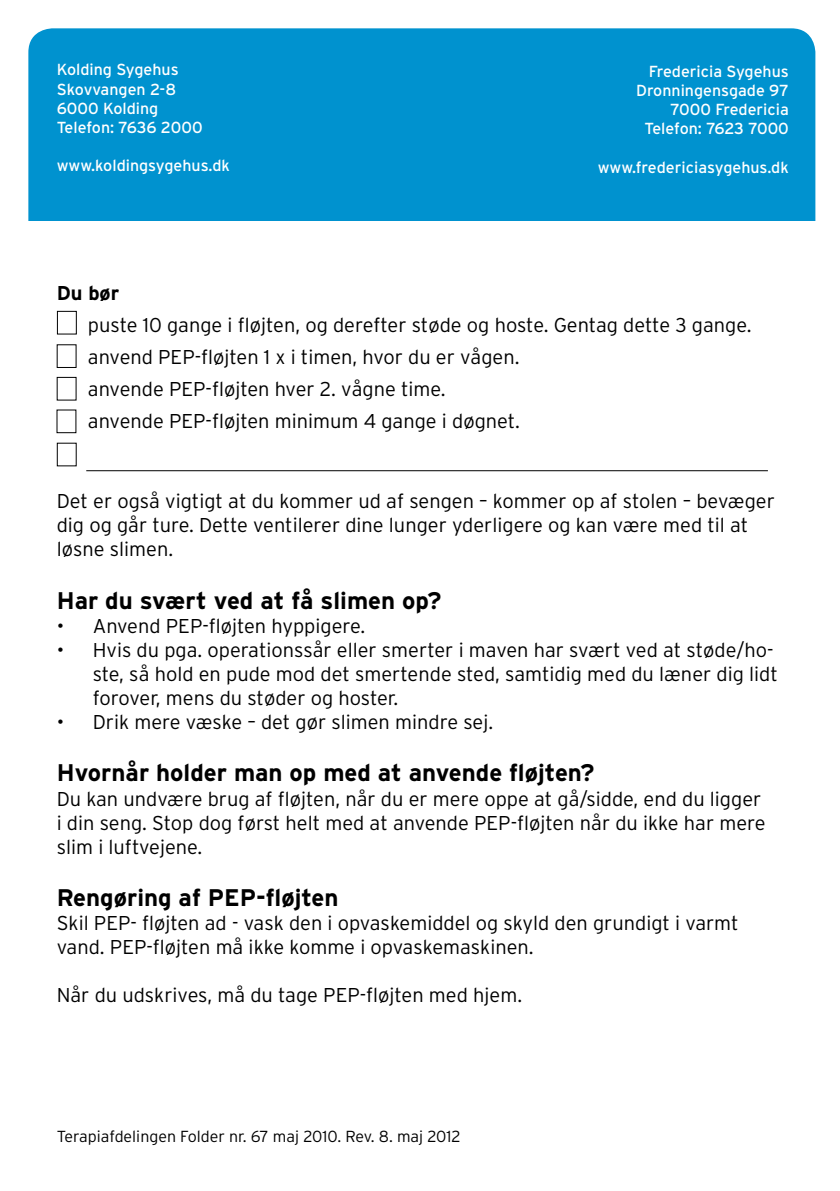
<style>
.page{position:relative;width:840px;height:1191px;background:#fff}
.page>*{position:absolute;margin:0;border:0;box-sizing:border-box;transform-origin:0 0}
.t1{font:700 24px "Interstate";color:#000}
.t2{font:300 20px/24px "Interstate";color:#000}
.t3{font:700 20px "Interstate";color:#000}
.t4{font:16px/19.2px "Interstate";color:#fff}
.t5{font:300 16px "Interstate";color:#000}
</style>
<div class="page">
<div style="left:28px;top:28px;width:786px;height:221px;background:#0092cf;border-radius:24px"></div>
<div style="left:28px;top:221px;width:788px;height:39px;background:#fff"></div>
<div style="left:57px;top:311px;width:20px;height:23px;border:1px solid #000"></div>
<hr style="left:86px;top:470px;width:681px;height:1px;background:#000">
<div style="left:57px;top:443px;width:19px;height:23px;border:1px solid #000"></div>
<p class="t4" style="left:57px;top:60px;width:147px">Kolding Sygehus<br>Skovvangen 2-8<br>6000 Kolding<br>Telefon: 7636 2000</p>
<p class="t4" style="left:57px;top:156px;width:175px">www.koldingsygehus.dk</p>
<p class="t4" style="left:635px;top:61px;width:154px;text-align:right">Fredericia Sygehus<br>Dronningensgade 97<br>7000 Fredericia<br>Telefon: 7623 7000</p>
<p class="t4" style="left:597px;top:157px;width:192px">www.fredericiasygehus.dk</p>
<p class="t3" style="left:57px;top:281px;width:64px">Du bør</p>
<p class="t2" style="left:88px;top:308px;width:664px;line-height:32px">puste 10 gange i fløjten, og derefter støde og hoste. Gentag dette 3 gange. anvend PEP-fløjten 1 x i timen, hvor du er vågen.<br>anvende PEP-fløjten hver 2. vågne time.<br>anvende PEP-fløjten minimum 4 gange i døgnet.</p>
<p class="t2" style="left:57px;top:488px;width:719px">Det er også vigtigt at du kommer ud af sengen – kommer op af stolen – bevæger dig og går ture. Dette ventilerer dine lunger yderligere og kan være med til at løsne slimen.</p>
<p class="t1" style="left:57px;top:587px;width:386px">Har du svært ved at få slimen op?</p>
<p class="t2" style="left:93px;top:613px;width:686px">Anvend PEP-fløjten hyppigere.<br>Hvis du pga. operationssår eller smerter i maven har svært ved at støde/ho&shy;ste, så hold en pude mod det smertende sted, samtidig med du læner dig lidt forover, mens du støder og hoster.<br>Drik mere væske – det gør slimen mindre sej.</p>
<p class="t1" style="left:57px;top:759px;width:539px">Hvornår holder man op med at anvende fløjten?</p>
<p class="t2" style="left:57px;top:786px;width:710px">Du kan undvære brug af fløjten, når du er mere oppe at gå/sidde, end du ligger i din seng. Stop dog først helt med at anvende PEP-fløjten når du ikke har mere slim i luftvejene.</p>
<p class="t1" style="left:57px;top:884px;width:283px">Rengøring af PEP-fløjten</p>
<p class="t2" style="left:57px;top:911px;width:683px">Skil PEP- fløjten ad - vask den i opvaskemiddel og skyld den grundigt i varmt vand. PEP-fløjten må ikke komme i opvaskemaskinen.</p>
<p class="t2" style="left:57px;top:983px;width:466px">Når du udskrives, må du tage PEP-fløjten med hjem.</p>
<p class="t2" style="left:57px;top:613px;width:9px">• •</p>
<p class="t2" style="left:57px;top:709px;width:9px">•</p>
<p class="t5" style="left:57px;top:1126px;width:405px">Terapiafdelingen Folder nr. 67 maj 2010. Rev. 8. maj 2012</p>
</div>
